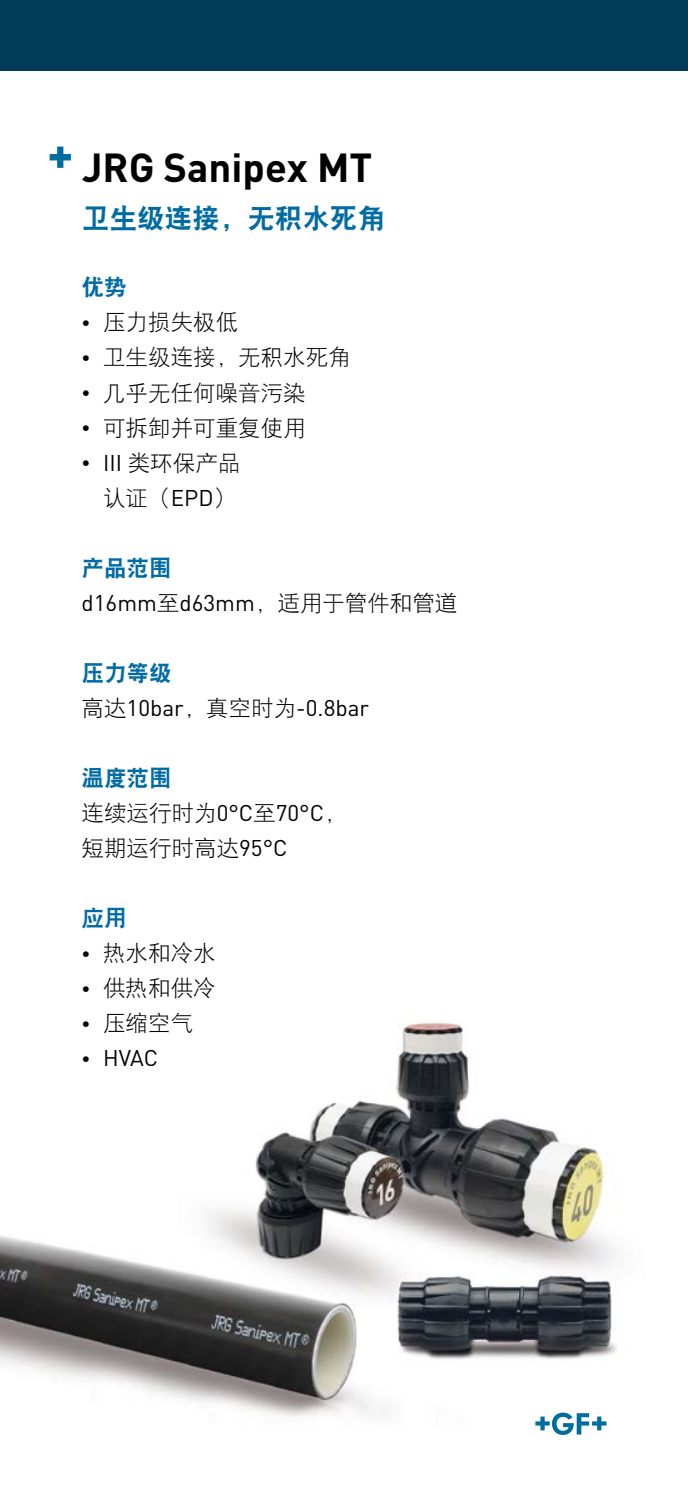
<style>
.page{position:relative;width:688px;height:1489px;background:#fff}
.page>*{position:absolute;margin:0;border:0;box-sizing:border-box;transform-origin:0 0}
.t1{font:700 40px "DIN Pro";color:#000}
.t2{font:27.5px "DF Hei GB W9";color:#006ca2}
.t3{font:22.5px/35px "DF Hei GB W3";color:#000}
.t4{font:22.5px "DIN Pro";color:#000}
.t5{font:22.5px "DF Hei GB W9";color:#006ba4}
.s1{font-family:"DIN Pro";font-weight:500;font-size:17.5px}
.s2{font-family:"DIN Pro"}
.s3{font-family:"DIN Pro";font-weight:500;font-size:17.5px;color:#fff}
.s4{font-family:"DF Hei GB W3"}
.s5{font-weight:500;font-size:17.5px}
</style>
<div class="page">
<svg style="left:50px;top:147px;width:21px;height:21px"></svg>
<img style="left:0;top:1023px;width:618px;height:403px">
<svg style="left:535px;top:1412px;width:71px;height:22px"></svg>
<div style="left:0;top:0;width:687px;height:71px;background:#003c57"></div>
<h1 class="t1" style="left:82px;top:140px;width:291px">JRG Sanipex MT</h1>
<p class="t2" style="left:82px;top:203px;width:304px">卫生级连接，无积水死角</p>
<p class="t5" style="left:81px;top:275px;width:46px">优势</p>
<p class="t3" style="left:81px;top:304px;width:158px"><span class="s1">•</span> 压力损失极低</p>
<p class="t3" style="left:81px;top:339px;width:271px"><span class="s1">•</span> 卫生级连接，无积水死角</p>
<p class="t3" style="left:81px;top:374px;width:226px"><span class="s1">•</span> 几乎无任何噪音污染</p>
<p class="t3" style="left:81px;top:409px;width:226px"><span class="s1">•</span> 可拆卸并可重复使用</p>
<p class="t3" style="left:81px;top:444px;width:160px"><span class="s1">•</span> <span class="s2">III</span> 类环保产品</p>
<p class="t3" style="left:81px;top:479px;width:156px"><span class="s3">•</span> 认证（<span class="s2">EPD</span>）</p>
<p class="t5" style="left:82px;top:555px;width:92px">产品范围</p>
<p class="t4" style="left:82px;top:587px;width:377px">d16mm<span class="s4">至</span>d63mm<span class="s4">，适用于管件和管道</span></p>
<p class="t5" style="left:82px;top:660px;width:92px">压力等级</p>
<p class="t4" style="left:82px;top:692px;width:289px"><span class="s4">高达</span>10bar<span class="s4">，真空时为</span>-0.8bar</p>
<p class="t5" style="left:82px;top:765px;width:92px">温度范围</p>
<p class="t3" style="left:82px;top:794px;width:266px">连续运行时为<span class="s2">0°C</span>至<span class="s2">70°C</span>，短期运行时高达<span class="s2">95°C</span></p>
<p class="t5" style="left:82px;top:905px;width:46px">应用</p>
<p class="t3" style="left:81px;top:934px;width:136px"><span class="s1">•</span> 热水和冷水</p>
<p class="t3" style="left:81px;top:969px;width:136px"><span class="s1">•</span> 供热和供冷</p>
<p class="t3" style="left:81px;top:1004px;width:113px"><span class="s1">•</span> 压缩空气</p>
<p class="t4" style="left:81px;top:1042px;width:78px"><span class="s5">•</span> HVAC</p>
</div>
